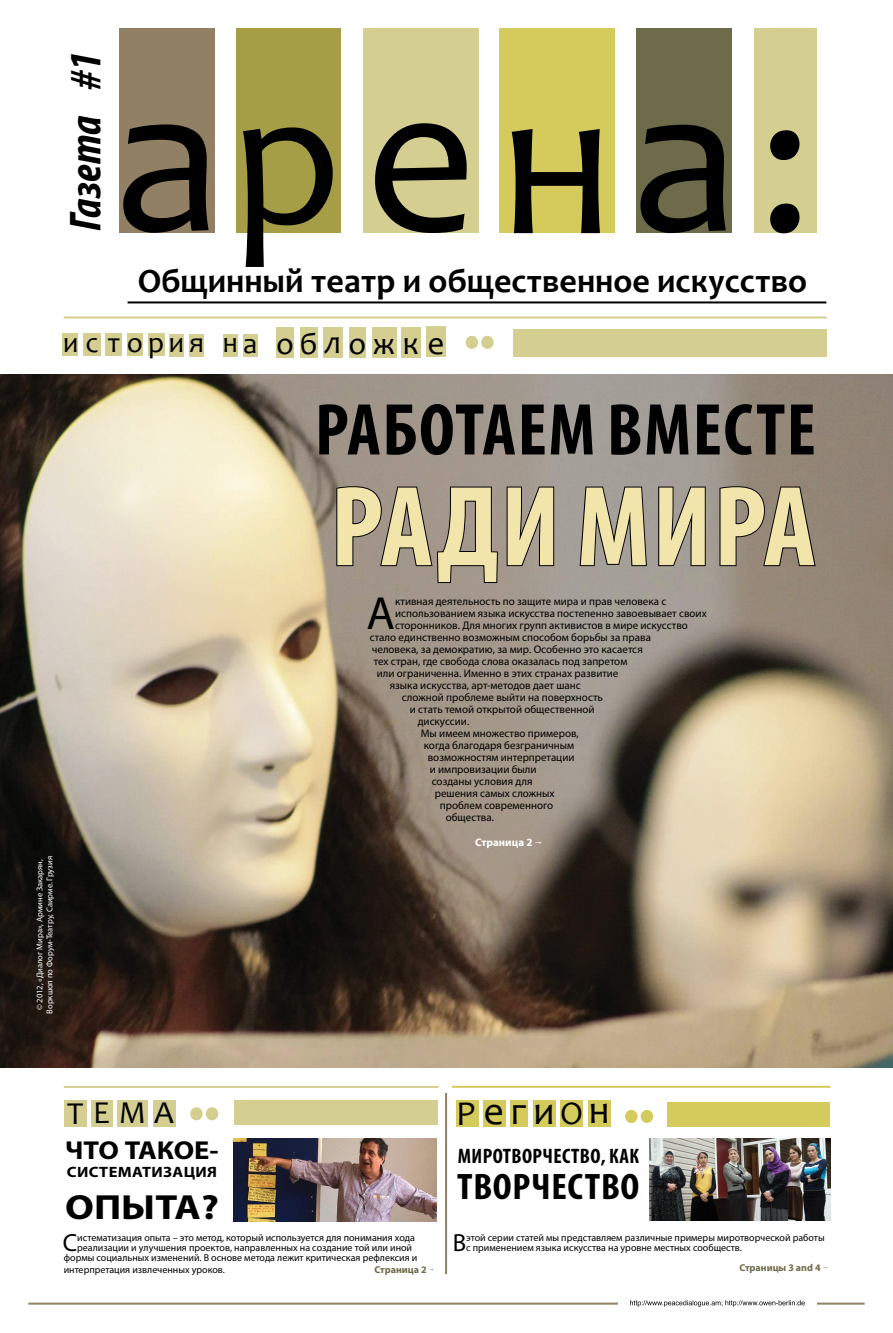
<style>
.page{position:relative;width:893px;height:1333px;background:#fff}
.page>*{position:absolute;margin:0;border:0;box-sizing:border-box;transform-origin:0 0}
.t1{font:220px "Candara";color:#000}
.t2{font:700 condensed 115px "Myriad Pro";letter-spacing:.02em;color:#f1e5ac}
.t3{font:700 condensed 74px "Myriad Pro";letter-spacing:.02em;color:#000}
.t4{font:46.6px "Myriad Pro";color:#000}
.t5{font:italic 700 condensed 45px "Myriad Pro";color:#000}
.t6{font:40px "Candara";color:#000}
.t7{font:700 condensed 37px "Myriad Pro";color:#000;scale:1.06 1}
.t8{font:700 35px "Myriad Pro";color:#000;scale:1.15 1}
.t9{font:700 34px "Candara";color:#000}
.t10{font:32px "Candara";color:#000}
.t11{font:29px "Candara";letter-spacing:.2em;color:#000}
.t12{font:700 26px "Myriad Pro";letter-spacing:-.01em;color:#000;scale:1.1 1}
.t13{font:24.8px "Myriad Pro";color:#000}
.t14{font:700 condensed 21px "Myriad Pro";letter-spacing:.02em;color:#000}
.t15{font:700 15px "Myriad Pro";letter-spacing:.02em;color:#000;scale:1.1 1}
.t16{font:11px "Myriad Pro";color:#000}
.t17{font:700 11px "Myriad Pro";color:#fff}
.t18{font:10px/10px "Myriad Pro";color:#000}
.t19{font:700 10px "Myriad Pro";color:#6d6b49}
.t20{font:8.5px/10.2px "Myriad Pro";color:#fff;text-align:center}
.s1{font-size:198px}
.s2{font-size:32px}
.s3{font-size:31px}
.s4{font-size:33px}
.s5{font-size:35px}
</style>
<div class="page">
<div style="left:119px;top:28px;width:96px;height:205px;background:#918064"></div>
<div style="left:636px;top:28px;width:96px;height:205px;background:#6d6b49"></div>
<div style="left:236px;top:28px;width:105px;height:205px;background:#a59e46"></div>
<div style="left:754px;top:28px;width:62px;height:205px;background:#d4cf91"></div>
<div style="left:363px;top:28px;width:115px;height:205px;background:#d4cf91"></div>
<div style="left:499px;top:28px;width:116px;height:205px;background:#d5ca5c"></div>
<hr style="left:128px;top:301px;width:698px;height:2px;background:#000">
<div style="left:466px;top:336px;width:12px;height:13px;background:#d4cf91;border-radius:50%"></div>
<div style="left:481px;top:336px;width:13px;height:13px;background:#d4cf91;border-radius:50%"></div>
<div style="left:513px;top:329px;width:313px;height:28px;background:#d4cf91"></div>
<hr style="left:64px;top:1085px;width:375px;height:2px;background:#d4cf91">
<hr style="left:452px;top:1085px;width:379px;height:2px;background:#d5ca5c">
<hr style="left:445px;top:1092px;width:2px;height:181px;background:#918064">
<hr style="left:64px;top:316px;width:763px;height:2px;background:#d4cf91">
<div style="left:234px;top:1100px;width:203px;height:24px;background:#d4cf91"></div>
<div style="left:668px;top:1102px;width:162px;height:24px;background:#d5ca5c"></div>
<img style="left:234px;top:1138px;width:203px;height:83px">
<div style="left:190px;top:1107px;width:13px;height:13px;background:#d4cf91;border-radius:50%"></div>
<div style="left:206px;top:1107px;width:12px;height:13px;background:#d4cf91;border-radius:50%"></div>
<div style="left:64px;top:1099px;width:23px;height:27px;background:#d4cf91"></div>
<div style="left:91px;top:1099px;width:22px;height:27px;background:#d4cf91"></div>
<div style="left:153px;top:1099px;width:22px;height:27px;background:#d4cf91"></div>
<div style="left:118px;top:1099px;width:30px;height:27px;background:#d4cf91"></div>
<div style="left:625px;top:1109px;width:13px;height:13px;background:#d5ca5c;border-radius:50%"></div>
<div style="left:641px;top:1109px;width:12px;height:13px;background:#d5ca5c;border-radius:50%"></div>
<div style="left:456px;top:1100px;width:23px;height:27px;background:#d5ca5c"></div>
<div style="left:483px;top:1100px;width:23px;height:27px;background:#d5ca5c"></div>
<div style="left:560px;top:1100px;width:23px;height:27px;background:#d5ca5c"></div>
<div style="left:510px;top:1100px;width:18px;height:27px;background:#d5ca5c"></div>
<div style="left:533px;top:1100px;width:23px;height:27px;background:#d5ca5c"></div>
<div style="left:588px;top:1100px;width:23px;height:27px;background:#d5ca5c"></div>
<img style="left:649px;top:1138px;width:182px;height:82px">
<img style="left:0;top:374px;width:893px;height:693px">
<svg style="left:335px;top:485px;width:164px;height:99px;background:#8c8177"></svg>
<svg style="left:506px;top:485px;width:49px;height:82px;background:#827a73"></svg>
<svg style="left:579px;top:485px;width:69px;height:82px;background:#84807b"></svg>
<svg style="left:657px;top:485px;width:50px;height:82px;background:#817c77"></svg>
<svg style="left:718px;top:485px;width:99px;height:82px;background:#7f7468"></svg>
<hr style="left:28px;top:1302px;width:837px;height:2px;background:#918064">
<div style="left:618px;top:1298px;width:198px;height:11px;background:#fff"></div>
<svg style="left:630px;top:1300px;width:175px;height:6px"></svg>
<div style="left:148px;top:333px;width:17px;height:23px;background:#d4cf91"></div>
<div style="left:63px;top:333px;width:15px;height:23px;background:#d4cf91"></div>
<div style="left:83px;top:333px;width:18px;height:23px;background:#d4cf91"></div>
<div style="left:106px;top:333px;width:16px;height:23px;background:#d4cf91"></div>
<div style="left:127px;top:333px;width:16px;height:23px;background:#d4cf91"></div>
<div style="left:372px;top:327px;width:24px;height:31px;background:#d4cf91"></div>
<div style="left:276px;top:327px;width:18px;height:31px;background:#d4cf91"></div>
<div style="left:300px;top:327px;width:18px;height:31px;background:#d4cf91"></div>
<div style="left:323px;top:327px;width:20px;height:31px;background:#d4cf91"></div>
<div style="left:402px;top:327px;width:19px;height:30px;background:#d4cf91"></div>
<div style="left:426px;top:327px;width:20px;height:30px;background:#d4cf91"></div>
<div style="left:349px;top:327px;width:17px;height:31px;background:#d4cf91"></div>
<div style="left:169px;top:334px;width:15px;height:22px;background:#d4cf91"></div>
<div style="left:189px;top:334px;width:14px;height:22px;background:#d4cf91"></div>
<div style="left:223px;top:334px;width:15px;height:23px;background:#d4cf91"></div>
<div style="left:243px;top:334px;width:14px;height:23px;background:#d4cf91"></div>
<h3 class="t5" style="left:57px;top:231px;width:181px;rotate:-90deg">Газета #1</h3>
<h1 class="t1" style="left:114px;top:21px;width:700px">а<span class="s1">р</span>енa:</h1>
<h3 class="t9" style="left:138px;top:259px;width:671px">Общинный театр и общественное искусство</h3>
<h3 class="t11" style="left:63px;top:325px;width:383px">история на <span class="s2">о</span><span class="s3">б</span><span class="s4">л</span><span class="s2">ож</span><span class="s4">ке</span></h3>
<p class="t20" style="left:34px;top:1013px;width:159px;rotate:-90deg">© 2012, «Диалог Мира», Армине Закарян,<br>Воркшоп по Форум-Театру, Саирме. Грузия</p>
<h3 class="t3" style="left:315px;top:383px;width:327px">Работаем вместе</h3>
<h2 class="t2" style="left:331px;top:455px;width:484px">РАДИ МИРА</h2>
<h3 class="t4" style="left:367px;top:584px;width:30px">А</h3>
<p class="t16" style="left:395px;top:594px;width:273px">ктивная деятельность по защите мира и прав человека с</p>
<p class="t16" style="left:395px;top:606px;width:313px">использованием языка искусства постепенно завоевывает своих</p>
<p class="t16" style="left:395px;top:618px;width:294px">сторонников. Для многих групп активистов в мире искусство</p>
<p class="t16" style="left:370px;top:630px;width:283px">стало единственно возможным способом борьбы за права</p>
<p class="t16" style="left:372px;top:642px;width:273px">человека, за демократию, за мир. Особенно это касается</p>
<p class="t16" style="left:374px;top:654px;width:255px">тех стран, где свобода слова оказалась под запретом</p>
<p class="t16" style="left:377px;top:666px;width:243px">или ограниченна. Именно в этих странах развитие</p>
<p class="t16" style="left:390px;top:678px;width:193px">языка искусства, арт-методов дает шанс</p>
<p class="t16" style="left:402px;top:690px;width:203px">сложной проблеме выйти на поверхность</p>
<p class="t16" style="left:410px;top:702px;width:186px">и стать темой открытой общественной</p>
<p class="t16" style="left:418px;top:714px;width:53px">дискуссии.</p>
<p class="t16" style="left:421px;top:726px;width:160px">Мы имеем множество примеров,</p>
<p class="t16" style="left:424px;top:738px;width:152px">когда благодаря безграничным</p>
<p class="t16" style="left:428px;top:750px;width:148px">возможностям интерпретации</p>
<p class="t16" style="left:430px;top:762px;width:108px">и импровизации были</p>
<p class="t16" style="left:432px;top:774px;width:102px">созданы условия для</p>
<p class="t16" style="left:435px;top:786px;width:121px">решения самых сложных</p>
<p class="t16" style="left:440px;top:798px;width:115px">проблем современного</p>
<p class="t16" style="left:446px;top:810px;width:50px">общества.</p>
<p class="t17" style="left:475px;top:835px;width:68px">Страница 2 <sup>r</sup></p>
<h3 class="t10" style="left:67px;top:1092px;width:108px">ТЕМА</h3>
<h3 class="t12" style="left:65px;top:1133px;width:141px">ЧТО ТАКОЕ-</h3>
<h3 class="t15" style="left:67px;top:1161px;width:138px">СИСТЕМАТИЗАЦИЯ</h3>
<h3 class="t8" style="left:65px;top:1184px;width:135px">ОПЫТА?</h3>
<h3 class="t13" style="left:63px;top:1227px;width:16px">С</h3>
<p class="t18" style="left:77px;top:1232px;width:339px">истематизация опыта – это метод, который используется для понимания хода</p>
<p class="t18" style="left:77px;top:1242px;width:336px">реализации и улучшения проектов, направленных на создание той или иной</p>
<p class="t18" style="left:64px;top:1252px;width:355px">формы социальных изменений. В основе метода лежит критическая рефлексия и</p>
<p class="t18" style="left:64px;top:1264px;width:163px">интерпретация извлеченных уроков.</p>
<p class="t19" style="left:374px;top:1263px;width:61px">Страница 2 <sup>r</sup></p>
<h3 class="t6" style="left:456px;top:1085px;width:155px"><span class="s5">Р</span>еги<span class="s4">о</span>н</h3>
<h3 class="t14" style="left:458px;top:1142px;width:183px">МИРОТВОРЧЕСТВО, как</h3>
<h3 class="t7" style="left:457px;top:1163px;width:19px">творчество</h3>
<h3 class="t13" style="left:453px;top:1227px;width:15px">В</h3>
<p class="t18" style="left:466px;top:1232px;width:360px">этой серии статей мы представляем различные примеры миротворческой работы с применением языка искусства на уровне местных сообществ.</p>
<p class="t19" style="left:739px;top:1261px;width:90px">Страницы 3 and 4 <sup>r</sup></p>
</div>
